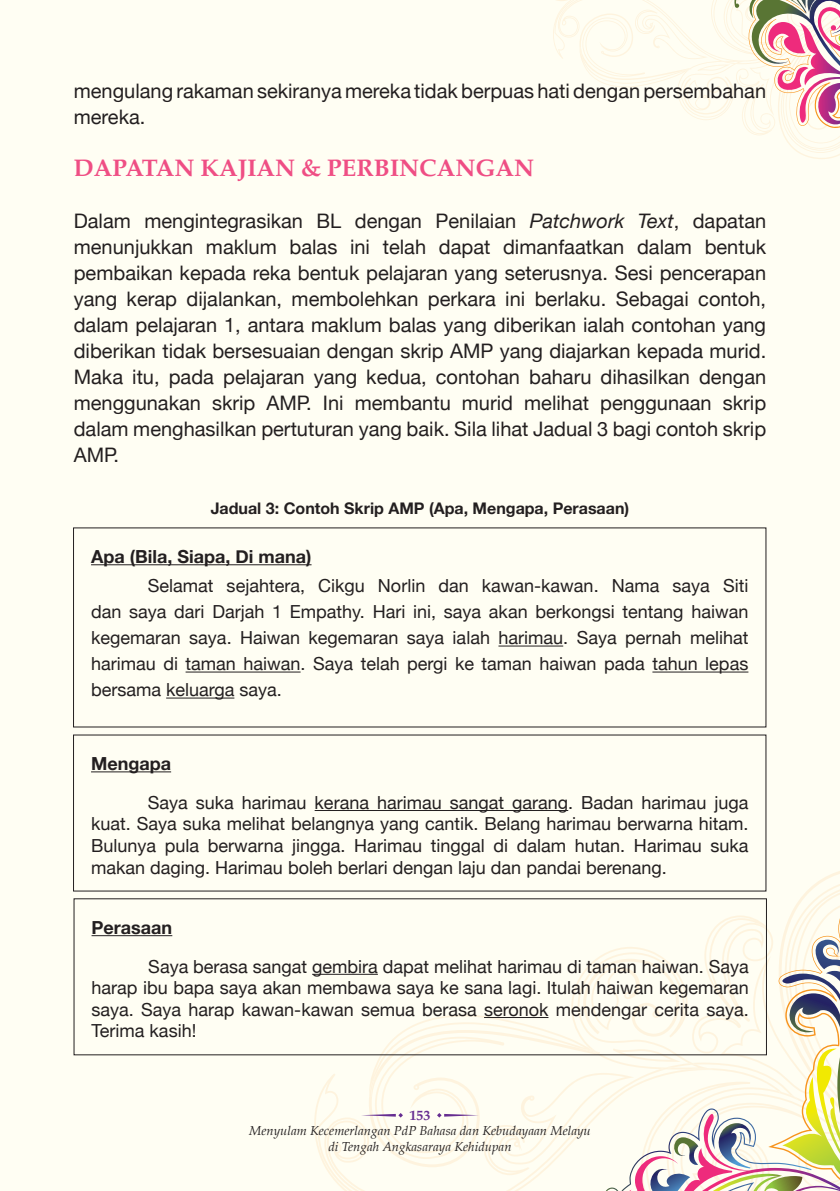
<style>
.page{position:relative;width:840px;height:1191px;background:#fff}
.page>*{position:absolute;margin:0;border:0;box-sizing:border-box;transform-origin:0 0}
.t1{font:700 24px "Palatino";color:#ef4e84}
.t2{font:20px/26px "Helvetica Neue";color:#231f20}
.t3{font:18px/21.6px "Helvetica Neue";color:#231f20;text-align:justify}
.t4{font:700 18px "Helvetica Neue";color:#231f20}
.t5{font:700 16px "Helvetica Neue";color:#231f20}
.t6{font:700 14px "Palatino";color:#662d91}
.t7{font:italic 13px/15.6px "Palatino";color:#231f20;text-align:center}
.s1{font-style:italic}
</style>
<div class="page">
<div style="left:0;top:0;width:839px;height:1191px;background:#fffef3"></div>
<svg style="left:553px;top:0;width:286px;height:159px"></svg>
<hr style="left:91px;top:564px;width:220px;height:1px;background:#231f20">
<hr style="left:498px;top:645px;width:65px;height:1px;background:#231f20">
<hr style="left:185px;top:671px;width:115px;height:1px;background:#231f20">
<hr style="left:652px;top:671px;width:96px;height:1px;background:#231f20">
<hr style="left:166px;top:697px;width:68px;height:1px;background:#231f20">
<hr style="left:91px;top:771px;width:80px;height:1px;background:#231f20">
<hr style="left:314px;top:810px;width:254px;height:1px;background:#231f20">
<hr style="left:91px;top:935px;width:81px;height:1px;background:#231f20">
<hr style="left:312px;top:973px;width:65px;height:1px;background:#231f20">
<svg style="left:324px;top:866px;width:515px;height:325px"></svg>
<p class="t2" style="left:74px;top:79px;width:693px">mengulang rakaman sekiranya mereka tidak berpuas hati dengan persembahan mereka.</p>
<h1 class="t1" style="left:74px;top:147px;width:461px">DAPATAN KAJIAN &amp; PERBINCANGAN</h1>
<p class="t2" style="left:74px;top:209px;width:693px;text-align:justify">Dalam mengintegrasikan BL dengan Penilaian <span class="s1">Patchwork Text</span>, dapatan menunjukkan maklum balas ini telah dapat dimanfaatkan dalam bentuk pembaikan kepada reka bentuk pelajaran yang seterusnya. Sesi pencerapan yang kerap dijalankan, membolehkan perkara ini berlaku. Sebagai contoh, dalam pelajaran 1, antara maklum balas yang diberikan ialah contohan yang diberikan tidak bersesuaian dengan skrip AMP yang diajarkan kepada murid.<br>Maka itu, pada pelajaran yang kedua, contohan baharu dihasilkan dengan menggunakan skrip AMP. Ini membantu murid melihat penggunaan skrip dalam menghasilkan pertuturan yang baik. Sila lihat Jadual 3 bagi contoh skrip AMP.</p>
<p class="t5" style="left:210px;top:496px;width:420px">Jadual 3: Contoh Skrip AMP (Apa, Mengapa, Perasaan)</p>
<p class="t4" style="left:91px;top:542px;width:222px">Apa (Bila, Siapa, Di mana)</p>
<p class="t3" style="left:91px;top:574px;width:658px;line-height:26px;text-indent:57px">Selamat sejahtera, Cikgu Norlin dan kawan-kawan. Nama saya Siti dan saya dari Darjah 1 Empathy. Hari ini, saya akan berkongsi tentang haiwan kegemaran saya. Haiwan kegemaran saya ialah harimau. Saya pernah melihat harimau di taman haiwan. Saya telah pergi ke taman haiwan pada tahun lepas bersama keluarga saya.</p>
<p class="t4" style="left:91px;top:749px;width:81px">Mengapa</p>
<p class="t3" style="left:91px;top:792px;width:658px;text-indent:57px">Saya suka harimau kerana harimau sangat garang. Badan harimau juga kuat. Saya suka melihat belangnya yang cantik. Belang harimau berwarna hitam.<br>Bulunya pula berwarna jingga. Harimau tinggal di dalam hutan. Harimau suka makan daging. Harimau boleh berlari dengan laju dan pandai berenang.</p>
<p class="t4" style="left:91px;top:913px;width:82px">Perasaan</p>
<p class="t3" style="left:91px;top:956px;width:658px;text-indent:57px">Saya berasa sangat gembira dapat melihat harimau di taman haiwan. Saya harap ibu bapa saya akan membawa saya ke sana lagi. Itulah haiwan kegemaran saya. Saya harap kawan-kawan semua berasa seronok mendengar cerita saya.<br>Terima kasih!</p>
<p class="t6" style="left:409px;top:1103px;width:22px">153</p>
<p class="t7" style="left:249px;top:1122px;width:343px">Menyulam Kecemerlangan PdP Bahasa dan Kebudayaan Melayu di Tengah Angkasaraya Kehidupan</p>
</div>
